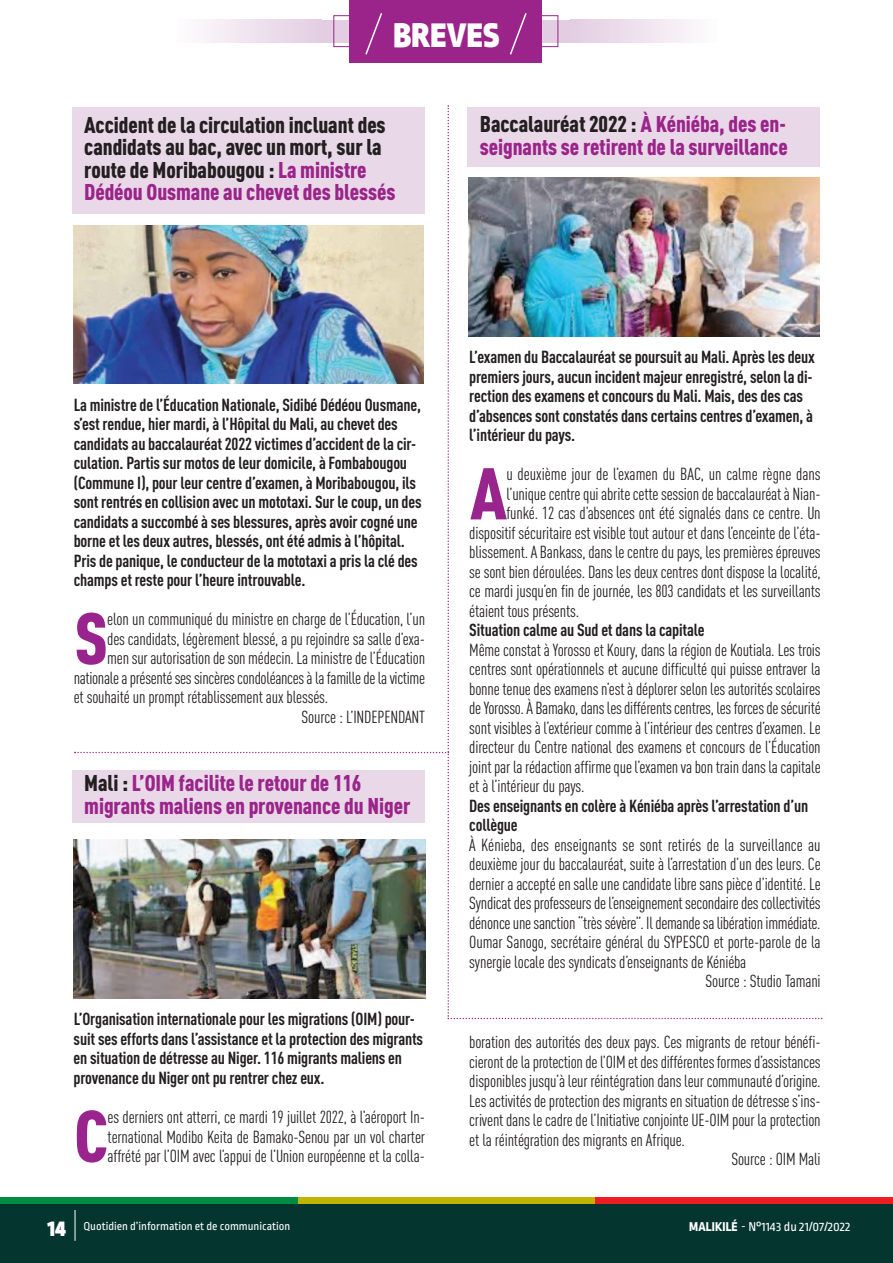
<style>
.page{position:relative;width:893px;height:1263px;background:#fff}
.page>*{position:absolute;margin:0;border:0;box-sizing:border-box;transform-origin:0 0}
.t1{font:900 condensed 72px "DIN Pro";color:#99248e}
.t2{font:900 36px "Ropa Sans Pro";letter-spacing:.01em;color:#fff}
.t3{font:900 24px "Ropa Sans Pro";color:#fff}
.t4{font:900 condensed 22.5px/22.5px "DIN Pro";letter-spacing:-.005em;color:#9b248a}
.t5{font:900 condensed 22.5px/22.5px "DIN Pro";letter-spacing:-.005em;color:#231f20}
.t6{font:condensed 17.25px/19.5px "DIN Pro";letter-spacing:-.01em;color:#231f20;text-align:justify}
.t7{font:700 condensed 17.25px/19.5px "DIN Pro";letter-spacing:-.01em;color:#231f20}
.t8{font:13.5px "Ropa Sans Pro";color:#fff}
.t9{font:12px "Ropa Sans Pro";color:#fff}
.s1{color:#9b248a}
.s2{color:#231f20}
.s3{font-weight:800}
</style>
<div class="page">
<div style="left:0;top:1203px;width:893px;height:60px;background:#05352f"></div>
<div style="left:0;top:1197px;width:298px;height:6px;background:#008b43"></div>
<div style="left:298px;top:1197px;width:297px;height:6px;background:#c0b301"></div>
<div style="left:595px;top:1197px;width:298px;height:6px;background:#ee1d23"></div>
<hr style="left:75px;top:1210px;width:1px;height:31px;background:#fff">
<div style="left:322px;top:20px;width:248px;height:23px;background:#e2cde2"></div>
<div style="left:175px;top:20px;width:147px;height:23px;background:linear-gradient(to right,#fefdfe,#e3cde2)"></div>
<div style="left:570px;top:20px;width:147px;height:23px;background:linear-gradient(to right,#e3cde1,#fdfcfd)"></div>
<div style="left:333px;top:15px;width:225px;height:32px;border:1px solid #9b248a"></div>
<div style="left:350px;top:0;width:192px;height:63px;background:#9b248a"></div>
<svg style="left:365px;top:13px;width:18px;height:42px"></svg>
<svg style="left:509px;top:13px;width:18px;height:42px"></svg>
<img style="left:74px;top:105px;width:748px;height:914px">
<h2 class="t2" style="left:393px;top:23px;width:108px">BREVES</h2>
<h3 class="t5" style="left:84px;top:116px;width:313px">Accident de la circulation incluant des candidats au bac, avec un mort, sur la route de Moribabougou : <span class="s1">La ministre Dédéou Ousmane au chevet des blessés</span></h3>
<h3 class="t4" style="left:480px;top:115px;width:309px"><span class="s2">Baccalauréat 2022 :</span> À Kéniéba, des en&shy;seignants se retirent de la surveillance</h3>
<p class="t7" style="left:74px;top:396px;width:350px">La ministre de l’Éducation Nationale, Sidibé Dédéou Ousmane, s’est rendue, hier mardi, à l’Hôpital du Mali, au chevet des candidats au baccalauréat 2022 victimes d’accident de la cir&shy;culation. Partis sur motos de leur domicile, à Fombabougou (Commune I), pour leur centre d’examen, à Moribabougou, ils sont rentrés en collision avec un mototaxi. Sur le coup, un des candidats a succombé à ses blessures, après avoir cogné une borne et les deux autres, blessés, ont été admis à l’hôpital.<br>Pris de panique, le conducteur de la mototaxi a pris la clé des champs et reste pour l’heure introuvable.</p>
<h1 class="t1" style="left:74px;top:613px;width:35px">S</h1>
<p class="t6" style="left:107px;top:611px;width:319px">elon un communiqué du ministre en charge de l’Éducation, l’un</p>
<p class="t6" style="left:107px;top:630px;width:319px">des candidats, légèrement blessé, a pu rejoindre sa salle d’exa-</p>
<p class="t6" style="left:107px;top:650px;width:319px">men sur autorisation de son médecin. La ministre de l’Éducation</p>
<p class="t6" style="left:74px;top:669px;width:353px">nationaleaprésentésessincèrescondoléancesàlafamilledelavictime</p>
<p class="t6" style="left:74px;top:689px;width:256px">et souhaité un prompt rétablissement aux blessés.</p>
<p class="t6" style="left:302px;top:708px;width:125px">Source : L’INDEPENDANT</p>
<h3 class="t4" style="left:84px;top:774px;width:328px"><span class="s2">Mali :</span> L’OIM facilite le retour de 116 migrants maliens en provenance du Niger</h3>
<p class="t7" style="left:74px;top:1011px;width:351px">L’Organisation internationale pour les migrations (OIM) pour&shy;suit ses efforts dans l’assistance et la protection des migrants en situation de détresse au Niger. 116 migrants maliens en provenance du Niger ont pu rentrer chez eux.</p>
<h1 class="t1" style="left:74px;top:1111px;width:36px">C</h1>
<p class="t6" style="left:108px;top:1109px;width:319px">es derniers ont atterri, ce mardi 19 juillet 2022, à l’aéroport In&shy;ternational Modibo Keita de Bamako-Senou par un vol charter affrété par l’OIM avec l’appui de l’Union européenne et la colla-</p>
<p class="t7" style="left:469px;top:349px;width:347px">L’examen du Baccalauréat se poursuit au Mali. Après les deux premiers jours, aucun incident majeur enregistré, selon la di&shy;rection des examens et concours du Mali. Mais, des des cas d’absences sont constatés dans certains centres d’examen, à l’intérieur du pays.</p>
<h1 class="t1" style="left:470px;top:468px;width:39px">A</h1>
<p class="t6" style="left:506px;top:466px;width:316px">u deuxième jour de l’examen du BAC, un calme règne dans</p>
<p class="t6" style="left:506px;top:486px;width:316px">l’unique centre qui abrite cette session de baccalauréat à Nian-</p>
<p class="t6" style="left:506px;top:505px;width:316px">funké. 12 cas d’absences ont été signalés dans ce centre. Un</p>
<p class="t6" style="left:469px;top:525px;width:353px">dispositif sécuritaire est visible tout autour et dans l’enceinte de l’éta-</p>
<p class="t6" style="left:469px;top:544px;width:353px">blissement. A Bankass, dans le centre du pays, les premières épreuves</p>
<p class="t6" style="left:469px;top:564px;width:353px">se sont bien déroulées. Dans les deux centres dont dispose la localité,</p>
<p class="t6" style="left:469px;top:583px;width:353px">ce mardi jusqu’en fin de journée, les 803 candidats et les surveillants</p>
<p class="t6" style="left:469px;top:603px;width:111px">étaient tous présents.</p>
<p class="t7" style="left:469px;top:622px;width:237px">Situation calme au Sud et dans la capitale</p>
<p class="t6" style="left:469px;top:642px;width:353px">Même constat à Yorosso et Koury, dans la région de Koutiala. Les trois centres sont opérationnels et aucune difficulté qui puisse entraver la bonne tenue des examens n’est à déplorer selon les autorités scolaires deYorosso.À Bamako,danslesdifférentscentres, lesforcesdesécurité sont visibles à l’extérieur comme à l’intérieur des centres d’examen. Le directeur du Centre national des examens et concours de l’Éducation joint par la rédaction affirme que l’examen va bon train dans la capitale et à l’intérieur du pays.</p>
<p class="t7" style="left:469px;top:798px;width:341px">Des enseignants en colère à Kéniéba après l’arrestation d’un collègue</p>
<p class="t6" style="left:469px;top:837px;width:353px">À Kénieba, des enseignants se sont retirés de la surveillance au</p>
<p class="t6" style="left:469px;top:856px;width:353px">deuxième jour du baccalauréat, suite à l’arrestation d’un des leurs. Ce</p>
<p class="t6" style="left:469px;top:876px;width:353px">dernier a accepté en salle une candidate libre sans pièce d’identité. Le</p>
<p class="t6" style="left:469px;top:895px;width:353px">Syndicatdesprofesseursdel’enseignementsecondairedescollectivités</p>
<p class="t6" style="left:469px;top:915px;width:353px">dénonceunesanction“trèssévère”. Ildemandesalibérationimmédiate.</p>
<p class="t6" style="left:469px;top:934px;width:353px">Oumar Sanogo, secrétaire général du SYPESCO et porte-parole de la</p>
<p class="t6" style="left:469px;top:954px;width:279px">synergie locale des syndicats d’enseignants de Kéniéba</p>
<p class="t6" style="left:705px;top:973px;width:117px">Source : Studio Tamani</p>
<p class="t6" style="left:469px;top:1034px;width:353px">boration des autorités des deux pays. Ces migrants de retour bénéfi-</p>
<p class="t6" style="left:469px;top:1054px;width:353px">cierontdelaprotectiondel’OIM etdesdifférentesformesd’assistances</p>
<p class="t6" style="left:469px;top:1073px;width:353px">disponibles jusqu’à leur réintégration dans leur communauté d’origine.</p>
<p class="t6" style="left:469px;top:1093px;width:353px">Les activités de protection des migrants en situation de détresse s’ins-</p>
<p class="t6" style="left:469px;top:1112px;width:353px">crivent dans le cadre de l’Initiative conjointe UE-OIM pour la protection</p>
<p class="t6" style="left:469px;top:1132px;width:217px">et la réintégration des migrants en Afrique.</p>
<p class="t6" style="left:731px;top:1151px;width:91px">Source : OIM Mali</p>
<h3 class="t3" style="left:47px;top:1220px;width:20px">14</h3>
<p class="t9" style="left:83px;top:1222px;width:209px">Quotidien d’information et de communication</p>
<p class="t8" style="left:689px;top:1222px;width:163px"><span class="s3">MALIKILé</span> - N°1143 du 21/07/2022</p>
</div>
